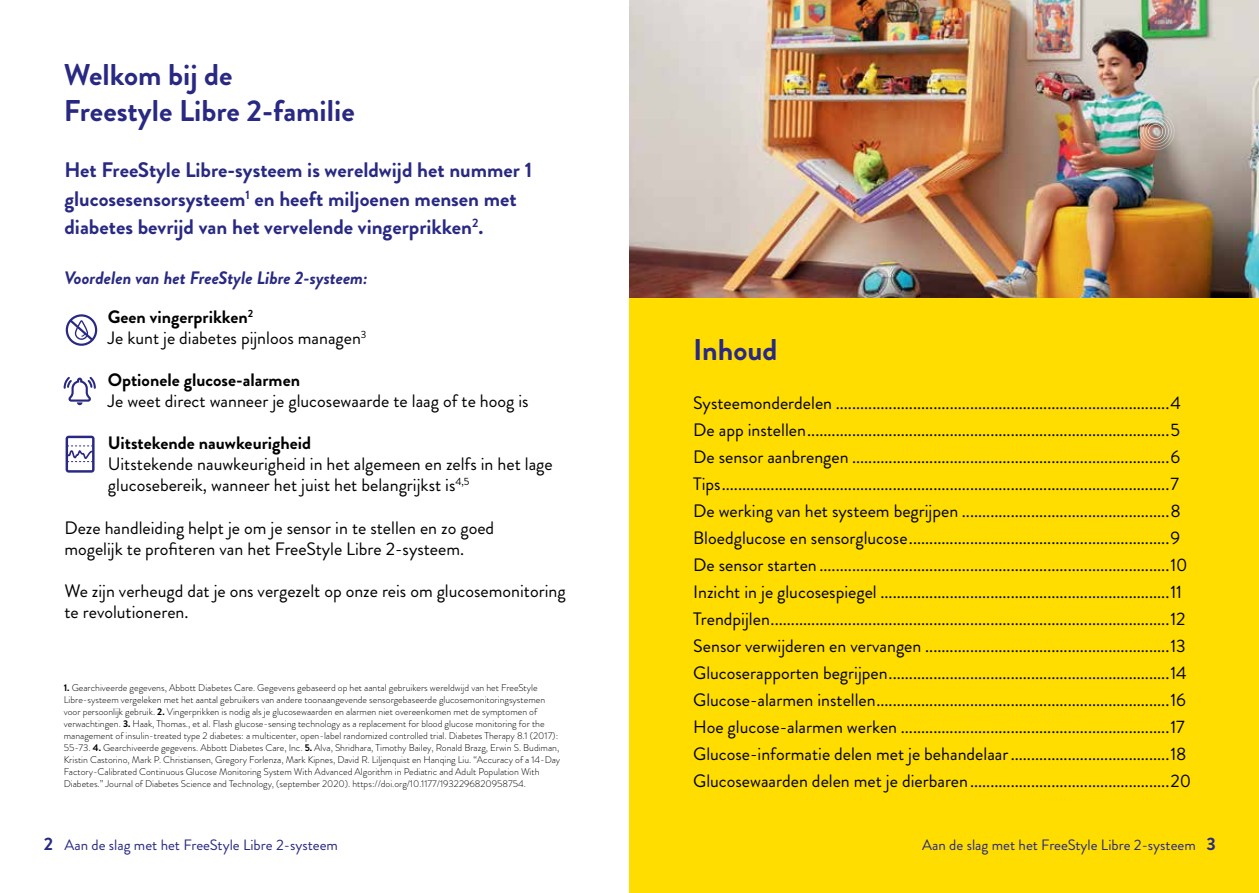
<style>
.page{position:relative;width:1259px;height:893px;background:#fff}
.page>*{position:absolute;margin:0;border:0;box-sizing:border-box;transform-origin:0 0}
.t1{font:700 30px/36px "Brandon Grotesque";color:#292983}
.t2{font:700 21px/28.5px "Brandon Grotesque";color:#292983}
.t3{font:18px/27px "Brandon Grotesque";color:#000}
.t4{font:700 18px "Brandon Grotesque";color:#000}
.t5{font:italic 700 18px "Brandon Grotesque";color:#292983}
.t6{font:15px "Brandon Grotesque";color:#292983}
.t7{font:300 9.75px/12px "Brandon Grotesque";color:#000}
.s1{font-weight:700}
.s2{font-weight:700;font-size:18px}
</style>
<div class="page">
<div style="left:629px;top:298px;width:630px;height:595px;background:#fd0"></div>
<svg style="left:64px;top:377px;width:32px;height:28px"></svg>
<svg style="left:65px;top:436px;width:30px;height:37px"></svg>
<div style="left:66px;top:314px;width:31px;height:32px;border:2px solid #292983;border-radius:50%"></div>
<svg style="left:67px;top:317px;width:28px;height:26px"></svg>
<img style="left:629px;top:0;width:630px;height:298px">
<svg style="left:1136px;top:113px;width:38px;height:37px"></svg>
<h1 class="t1" style="left:64px;top:57px;width:292px">Welkom bij de<br>Freestyle Libre 2-familie</h1>
<p class="t2" style="left:64px;top:156px;width:469px">Het FreeStyle Libre-systeem is wereldwijd het nummer 1 glucosesensorsysteem<sup>1</sup> en heeft miljoenen mensen met diabetes bevrijd van het vervelende vingerprikken<sup>2</sup>.</p>
<p class="t5" style="left:64px;top:265px;width:305px">Voordelen van het FreeStyle Libre 2-systeem:</p>
<p class="t3" style="left:108px;top:307px;width:260px;line-height:21px"><span class="s1">Geen vingerprikken</span><sup>2<br></sup>Je kunt je diabetes pijnloos managen<sup>3</sup></p>
<p class="t4" style="left:108px;top:367px;width:194px">Optionele glucose-alarmen</p>
<p class="t3" style="left:108px;top:388px;width:422px">Je weet direct wanneer je glucosewaarde te laag of te hoog is</p>
<p class="t4" style="left:108px;top:430px;width:205px">Uitstekende nauwkeurigheid</p>
<p class="t3" style="left:108px;top:454px;width:446px;line-height:21px">Uitstekende nauwkeurigheid in het algemeen en zelfs in het lage glucosebereik, wanneer het juist het belangrijkst is<sup>4,5</sup></p>
<p class="t3" style="left:64px;top:517px;width:431px;line-height:21px">Deze handleiding helpt je om je sensor in te stellen en zo goed mogelijk te profiteren van het FreeStyle Libre 2-systeem.</p>
<p class="t3" style="left:64px;top:580px;width:503px;line-height:21px">We zijn verheugd dat je ons vergezelt op onze reis om glucosemonitoring te revolutioneren.</p>
<p class="t7" style="left:64px;top:681px;width:498px"><span class="s1">1.</span> Gearchiveerde gegevens, Abbott Diabetes Care. Gegevens gebaseerd op het aantal gebruikers wereldwijd van het FreeStyle Libre-systeem vergeleken met het aantal gebruikers van andere toonaangevende sensorgebaseerde glucosemonitoringsystemen voor persoonlijk gebruik. <span class="s1">2.</span> Vingerprikken is nodig als je glucosewaarden en alarmen niet overeenkomen met de symptomen of verwachtingen. <span class="s1">3.</span> Haak, Thomas., et al. Flash glucose-sensing technology as a replacement for blood glucose monitoring for the management of insulin-treated type 2 diabetes: a multicenter, open-label randomized controlled trial. Diabetes Therapy 8.1 (2017):<br>55-73. <span class="s1">4.</span> Gearchiveerde gegevens. Abbott Diabetes Care, Inc. <span class="s1">5.</span> Alva, Shridhara, Timothy Bailey, Ronald Brazg, Erwin S. Budiman, Kristin Castorino, Mark P. Christiansen, Gregory Forlenza, Mark Kipnes, David R. Liljenquist en Hanqing Liu. “Accuracy of a 14-Day Factory-Calibrated Continuous Glucose Monitoring System With Advanced Algorithm in Pediatric and Adult Population With Diabetes.” Journal of Diabetes Science and Technology, (september 2020). https://doi.org/10.1177/1932296820958754.</p>
<h1 class="t1" style="left:693px;top:332px;width:86px">Inhoud</h1>
<p class="t3" style="left:693px;top:389px;width:499px">Systeemonderdelen ..................................................................................4<br>De app instellen.........................................................................................5<br>De sensor aanbrengen ..............................................................................6<br>Tips..............................................................................................................7<br>De werking van het systeem begrijpen ...................................................8<br>Bloedglucose en sensorglucose................................................................9<br>De sensor starten ......................................................................................10<br>Inzicht in je glucosespiegel .......................................................................11<br>Trendpijlen..................................................................................................12<br>Sensor verwijderen en vervangen ............................................................13<br>Glucoserapporten begrijpen.....................................................................14<br>Glucose-alarmen instellen........................................................................16<br>Hoe glucose-alarmen werken ..................................................................17<br>Glucose-informatie delen met je behandelaar.......................................18<br>Glucosewaarden delen met je dierbaren.................................................20</p>
<p class="t6" style="left:44px;top:835px;width:296px"><span class="s2">2</span> Aan de slag met het FreeStyle Libre 2-systeem</p>
<p class="t6" style="left:922px;top:835px;width:295px">Aan de slag met het FreeStyle Libre 2-systeem <span class="s2">3</span></p>
</div>
